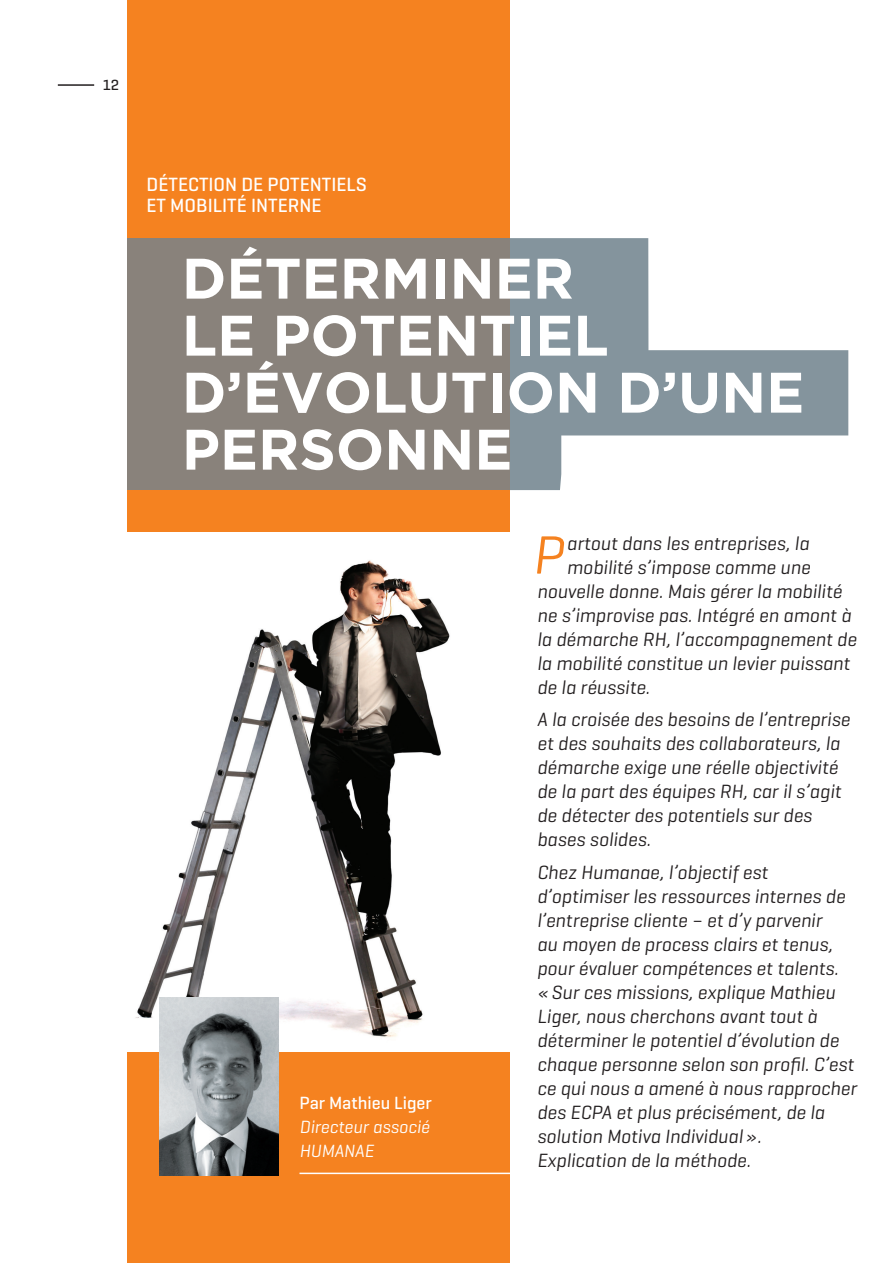
<style>
.page{position:relative;width:893px;height:1263px;background:#fff}
.page>*{position:absolute;margin:0;border:0;box-sizing:border-box;transform-origin:0 0}
.t1{font:700 57px/57px "Gotham";color:#fff}
.t2{font:italic 54.75px "Geogrotesque";color:#f58220}
.t3{font:italic 19.5px/24px "Geogrotesque";color:#231f20}
.t4{font:500 19.5px/21px "Geogrotesque";color:#fff}
.t5{font:italic 18px/24px "Geogrotesque";color:#fff}
.t6{font:500 18px "Geogrotesque";color:#fff}
.t7{font:500 15px "Geogrotesque";color:#231f20}
</style>
<div class="page">
<div style="left:128px;top:0;width:382px;height:1263px;background:#f58220"></div>
<svg style="left:510px;top:238px;width:338px;height:252px;fill:#84949d"></svg>
<div style="left:128px;top:238px;width:382px;height:252px;background:#89827b"></div>
<hr style="left:58px;top:84px;width:36px;height:2px;background:#231f20">
<img style="left:128px;top:533px;width:382px;height:518px">
<hr style="left:299px;top:1172px;width:229px;height:2px;background:#fff">
<img style="left:159px;top:997px;width:119px;height:178px">
<p class="t7" style="left:103px;top:75px;width:18px">12</p>
<p class="t4" style="left:147px;top:174px;width:222px">DÉTECTION DE POTENTIELS<br>ET MOBILITÉ INTERNE</p>
<h1 class="t1" style="left:182px;top:250px;width:624px">DÉTERMINER<br>LE POTENTIEL<br>D’ÉVOLUTION D’UNE<br>PERSONNE</h1>
<p class="t6" style="left:299px;top:1091px;width:134px">Par Mathieu Liger</p>
<p class="t5" style="left:299px;top:1114px;width:132px">Directeur associé<br>HUMANAE</p>
<h2 class="t2" style="left:532px;top:521px;width:33px">P</h2>
<p class="t3" style="left:567px;top:530px;width:244px">artout dans les entreprises, la</p>
<p class="t3" style="left:567px;top:554px;width:245px">mobilité s’impose comme une</p>
<p class="t3" style="left:537px;top:578px;width:306px">nouvelle donne. Mais gérer la mobilité</p>
<p class="t3" style="left:537px;top:602px;width:316px">ne s’improvise pas. Intégré en amont à</p>
<p class="t3" style="left:537px;top:626px;width:321px">la démarche RH, l’accompagnement de</p>
<p class="t3" style="left:537px;top:650px;width:314px">la mobilité constitue un levier puissant</p>
<p class="t3" style="left:537px;top:674px;width:114px">de la réussite.</p>
<p class="t3" style="left:537px;top:707px;width:314px">A la croisée des besoins de l’entreprise et des souhaits des collaborateurs, la démarche exige une réelle objectivité de la part des équipes RH, car il s’agit de détecter des potentiels sur des bases solides.</p>
<p class="t3" style="left:537px;top:859px;width:321px">Chez Humanae, l’objectif est d’optimiser les ressources internes de l’entreprise cliente – et d’y parvenir<br>au moyen de process clairs et tenus, pour évaluer compétences et talents.<br>« Sur ces missions, explique Mathieu Liger, nous cherchons avant tout à déterminer le potentiel d’évolution de chaque personne selon son profil. C’est ce qui nous a amené à nous rapprocher des ECPA et plus précisément, de la solution Motiva Individual ».<br>Explication de la méthode.</p>
</div>
